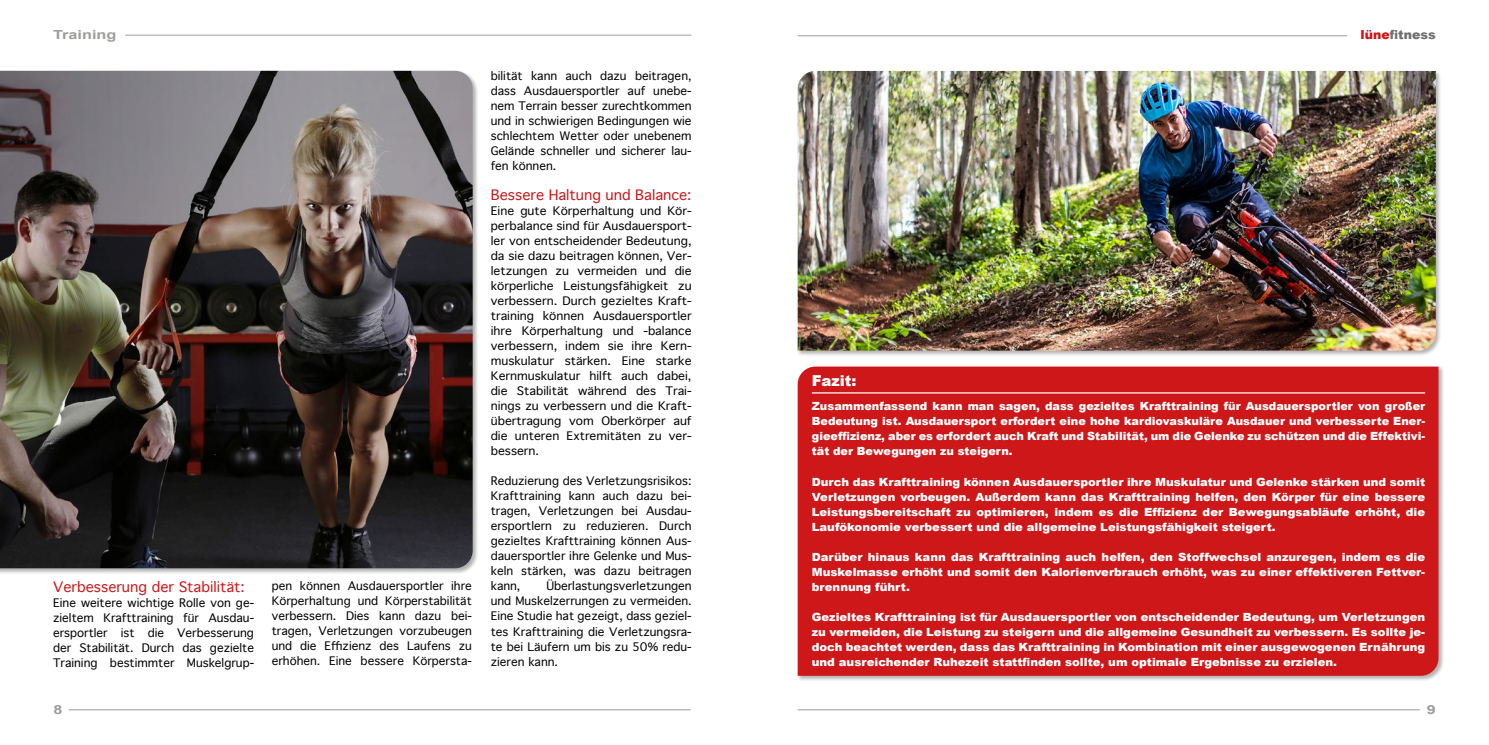
<style>
.page{position:relative;width:1489px;height:745px;background:#fff}
.page>*{position:absolute;margin:0;border:0;box-sizing:border-box;transform-origin:0 0}
.t1{font:900 15px "Arial";color:#fff}
.t2{font:13.75px "Geneva";color:#cd1719}
.t3{font:900 12.5px "Arial";color:#706f6f}
.t4{font:700 12.5px "Arial";color:#9d9d9c;scale:1.3 1}
.t5{font:900 11.25px/15px "Arial";color:#fff;text-align:justify}
.t6{font:11.25px/15px "Geneva";color:#000;text-align:justify}
.t7{font:11.25px/15px "Geneva";color:#000;text-align:justify;scale:1.06 1}
.s1{color:#cd1719}
</style>
<div class="page">
<div style="left:797px;top:365px;width:646px;height:316px;background:#000;opacity:.3"></div>
<div style="left:797px;top:366px;width:641px;height:309px;background:#cd1719"></div>
<hr style="left:69px;top:709px;width:621px;height:1px;background:#9d9d9c">
<hr style="left:797px;top:35px;width:549px;height:1px;background:#9d9d9c">
<hr style="left:797px;top:709px;width:622px;height:1px;background:#9d9d9c">
<div style="left:0;top:70px;width:479px;height:504px;background:#000;opacity:.3"></div>
<img style="left:0;top:71px;width:472px;height:497px">
<hr style="left:125px;top:35px;width:566px;height:1px;background:#9d9d9c">
<div style="left:797px;top:70px;width:644px;height:286px;background:#000;opacity:.3"></div>
<img style="left:797px;top:71px;width:638px;height:279px">
<hr style="left:811px;top:392px;width:613px;height:1px;background:#fff">
<p class="t4" style="left:53px;top:27px;width:50px">Training</p>
<p class="t3" style="left:1360px;top:26px;width:77px"><span class="s1">lüne</span>fitness</p>
<p class="t2" style="left:53px;top:578px;width:193px">Verbesserung der Stabilität:</p>
<p class="t6" style="left:53px;top:595px;width:202px">Eine weitere wichtige Rolle von ge&shy;zieltem Krafttraining für Ausdau&shy;ersportler ist die Verbesserung der Stabilität. Durch das gezielte Training bestimmter Muskelgrup-</p>
<p class="t6" style="left:272px;top:578px;width:202px">pen können Ausdauersportler ihre Körperhaltung und Körperstabilität verbessern. Dies kann dazu bei&shy;tragen, Verletzungen vorzubeugen und die Effizienz des Laufens zu erhöhen. Eine bessere Körpersta-</p>
<p class="t6" style="left:491px;top:68px;width:202px">bilität kann auch dazu beitragen, dass Ausdauersportler auf unebe&shy;nem Terrain besser zurechtkommen und in schwierigen Bedingungen wie schlechtem Wetter oder unebenem Gelände schneller und sicherer lau&shy;fen können.</p>
<p class="t2" style="left:491px;top:187px;width:202px">Bessere Haltung und Balance:</p>
<p class="t7" style="left:491px;top:203px;width:191px">Eine gute Körperhaltung und Kör&shy;perbalance sind für Ausdauersport&shy;ler von entscheidender Bedeutung, da sie dazu beitragen können, Ver&shy;letzungen zu vermeiden und die körperliche Leistungsfähigkeit zu verbessern. Durch gezieltes Kraft&shy;training können Ausdauersportler ihre Körperhaltung und -balance verbessern, indem sie ihre Kern&shy;muskulatur stärken. Eine starke Kernmuskulatur hilft auch dabei, die Stabilität während des Trai&shy;nings zu verbessern und die Kraft&shy;übertragung vom Oberkörper auf die unteren Extremitäten zu ver&shy;bessern.</p>
<p class="t6" style="left:491px;top:473px;width:202px">Reduzierung des Verletzungsrisikos:<br>Krafttraining kann auch dazu bei&shy;tragen, Verletzungen bei Ausdau&shy;ersportlern zu reduzieren. Durch gezieltes Krafttraining können Aus&shy;dauersportler ihre Gelenke und Mus&shy;keln stärken, was dazu beitragen kann,</p>
<p class="t6" style="left:491px;top:578px;width:202px;text-indent:56px">Überlastungsverletzungen und Muskelzerrungen zu vermeiden.<br>Eine Studie hat gezeigt, dass geziel&shy;tes Krafttraining die Verletzungsra&shy;te bei Läufern um bis zu 50% redu&shy;zieren kann.</p>
<h1 class="t1" style="left:811px;top:369px;width:46px">Fazit:</h1>
<p class="t5" style="left:811px;top:398px;width:614px">Zusammenfassend kann man sagen, dass gezieltes Krafttraining für Ausdauersportler von großer Bedeutung ist. Ausdauersport erfordert eine hohe kardiovaskuläre Ausdauer und verbesserte Ener&shy;gieeffizienz, aber es erfordert auch Kraft und Stabilität, um die Gelenke zu schützen und die Effektivi&shy;tät der Bewegungen zu steigern.</p>
<p class="t5" style="left:811px;top:473px;width:615px">Durch das Krafttraining können Ausdauersportler ihre Muskulatur und Gelenke stärken und somit Verletzungen vorbeugen. Außerdem kann das Krafttraining helfen, den Körper für eine bessere Leistungsbereitschaft zu optimieren, indem es die Effizienz der Bewegungsabläufe erhöht, die Laufökonomie verbessert und die allgemeine Leistungsfähigkeit steigert.</p>
<p class="t5" style="left:811px;top:548px;width:615px">Darüber hinaus kann das Krafttraining auch helfen, den Stoffwechsel anzuregen, indem es die Muskelmasse erhöht und somit den Kalorienverbrauch erhöht, was zu einer effektiveren Fettver&shy;brennung führt.</p>
<p class="t5" style="left:811px;top:608px;width:615px">Gezieltes Krafttraining ist für Ausdauersportler von entscheidender Bedeutung, um Verletzungen zu vermeiden, die Leistung zu steigern und die allgemeine Gesundheit zu verbessern. Es sollte je&shy;doch beachtet werden, dass das Krafttraining in Kombination mit einer ausgewogenen Ernährung und ausreichender Ruhezeit stattfinden sollte, um optimale Ergebnisse zu erzielen.</p>
<p class="t4" style="left:53px;top:700px;width:8px">8</p>
<p class="t4" style="left:1426px;top:700px;width:8px">9</p>
</div>
